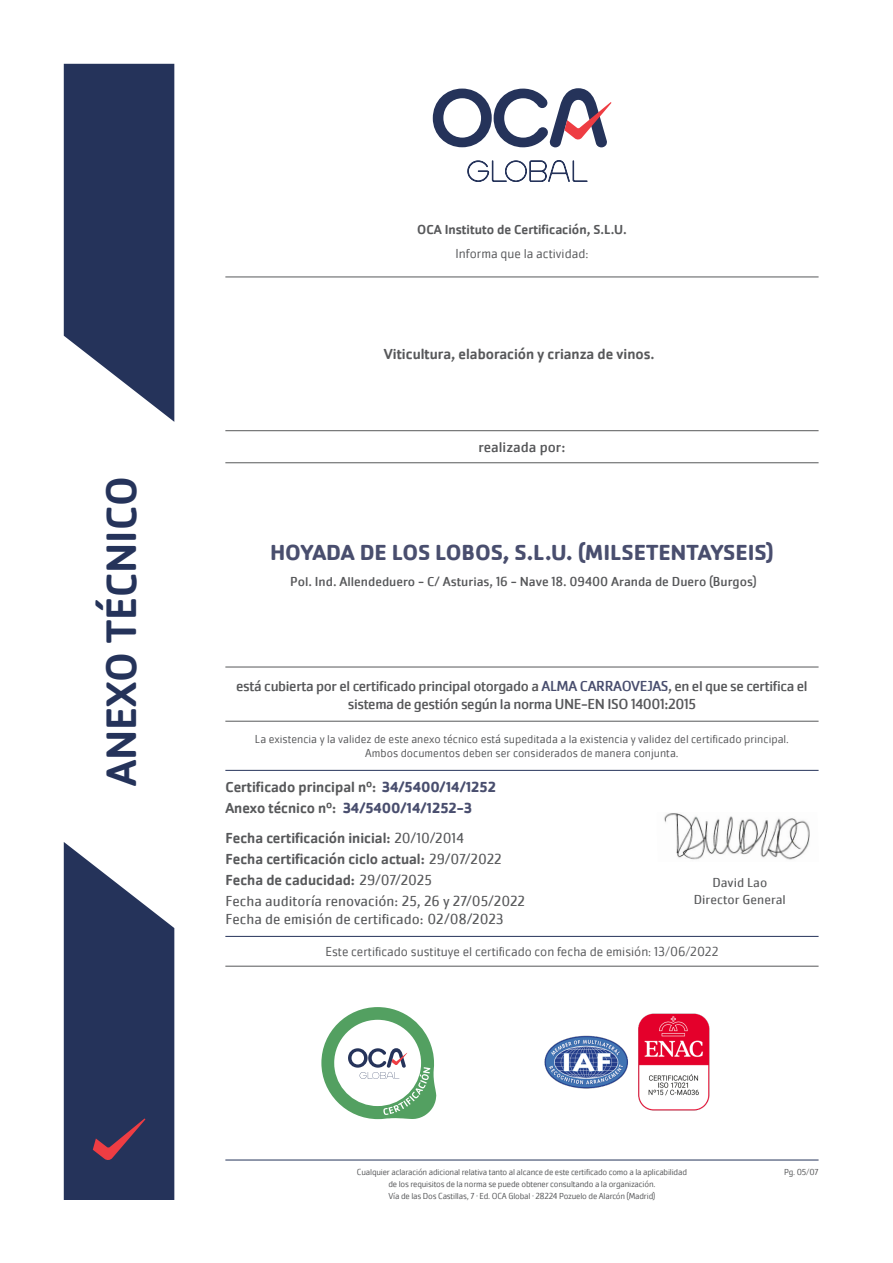
<style>
.page{position:relative;width:893px;height:1263px;background:#fff}
.page>*{position:absolute;margin:0;border:0;box-sizing:border-box;transform-origin:0 0}
.t1{font:500 43.95px "Cachet Pro";color:#25335a}
.t2{font:700 22.5px "Cachet Pro";color:#494e6e}
.t3{font:500 15px "Cachet Pro";color:#57585a}
.t4{font:15px/18px "Cachet Pro";letter-spacing:-.025em;color:#57585a;text-align:center}
.t5{font:15px "Cachet Pro";color:#57585a}
.t6{font:700 15px "Cachet Pro";color:#494e6e}
.t7{font:15px "Cachet Pro";color:#57585a}
.t8{font:300 13.5px "Cachet Pro";color:#57585a}
.t9{font:13.5px "Cachet Pro";color:#57585a}
.t10{font:500 13.5px "Cachet Pro";color:#57585a}
.t11{font:13.5px "Cachet Pro";color:#57585a}
.t12{font:300 12px "Cachet Pro";color:#57585a}
.t13{font:300 9px "Cachet Pro";letter-spacing:-.02em;color:#57585a}
.s1{color:#494e6e}
.s2{font-weight:700;color:#494e6e}
.s3{font-weight:500;color:#57585a}
.s4{font-weight:400}
</style>
<div class="page">
<svg style="left:433px;top:88px;width:179px;height:59px"></svg>
<svg style="left:467px;top:160px;width:121px;height:22px"></svg>
<svg style="left:64px;top:64px;width:110px;height:358px;background:#3f4b6d"></svg>
<svg style="left:64px;top:842px;width:110px;height:358px;background:#414b6d"></svg>
<hr style="left:225px;top:1160px;width:594px;height:1px;background:#25335a">
<hr style="left:225px;top:966px;width:594px;height:1px;background:#57585a">
<img style="left:664px;top:813px;width:146px;height:47px">
<img style="left:544px;top:1013px;width:166px;height:98px">
<svg style="left:321px;top:1007px;width:115px;height:112px"></svg>
<hr style="left:225px;top:277px;width:594px;height:1px;background:#57585a">
<hr style="left:225px;top:721px;width:594px;height:1px;background:#57585a">
<hr style="left:225px;top:667px;width:594px;height:1px;background:#57585a">
<hr style="left:225px;top:770px;width:594px;height:1px;background:#25335a">
<hr style="left:225px;top:936px;width:594px;height:1px;background:#25335a">
<hr style="left:225px;top:462px;width:594px;height:1px;background:#57585a">
<hr style="left:225px;top:430px;width:594px;height:1px;background:#57585a">
<p class="t1" style="left:96px;top:786px;width:311px;rotate:-90deg">ANEXO TÉCNICO</p>
<p class="t10" style="left:417px;top:222px;width:211px">OCA Instituto de Certificación, S.L.U.</p>
<p class="t8" style="left:456px;top:245px;width:134px">Informa que la actividad:</p>
<p class="t3" style="left:384px;top:346px;width:272px">Viticultura, elaboración y crianza de vinos.</p>
<p class="t7" style="left:479px;top:439px;width:88px">realizada por:</p>
<p class="t2" style="left:270px;top:539px;width:505px">HOYADA DE LOS LOBOS, S.L.U. (MILSETENTAYSEIS)</p>
<p class="t9" style="left:290px;top:573px;width:468px">Pol. Ind. Allendeduero - C/ Asturias, 16 - Nave 18. 09400 Aranda de Duero (Burgos)</p>
<p class="t4" style="left:236px;top:677px;width:573px">está cubierta por el certificado principal otorgado a <span class="s1">ALMA CARRAOVEJAS</span>, en el que se certifica el sistema de gestión según la norma UNE-EN ISO 14001:2015</p>
<p class="t12" style="left:255px;top:732px;width:535px">La existencia y la validez de este anexo técnico está supeditada a la existencia y validez del certificado principal.</p>
<p class="t12" style="left:365px;top:746px;width:315px">Ambos documentos deben ser considerados de manera conjunta.</p>
<p class="t3" style="left:225px;top:778px;width:272px">Certificado principal nº: <span class="s2">34/5400/14/1252</span></p>
<p class="t6" style="left:225px;top:798px;width:248px"><span class="s3">Anexo técnico nº:</span> 34/5400/14/1252-3</p>
<p class="t3" style="left:225px;top:829px;width:240px">Fecha certificación inicial: <span class="s4">20/10/2014</span></p>
<p class="t3" style="left:225px;top:850px;width:278px">Fecha certificación ciclo actual: <span class="s4">29/07/2022</span></p>
<p class="t3" style="left:225px;top:871px;width:208px">Fecha de caducidad: <span class="s4">29/07/2025</span></p>
<p class="t5" style="left:225px;top:892px;width:301px">Fecha auditoría renovación: 25, 26 y 27/05/2022</p>
<p class="t5" style="left:225px;top:910px;width:280px">Fecha de emisión de certificado: 02/08/2023</p>
<p class="t8" style="left:325px;top:944px;width:395px">Este certificado sustituye el certificado con fecha de emisión: 13/06/2022</p>
<p class="t11" style="left:712px;top:874px;width:56px">David Lao</p>
<p class="t11" style="left:694px;top:892px;width:93px">Director General</p>
<p class="t13" style="left:357px;top:1166px;width:332px">Cualquier aclaración adicional relativa tanto al alcance de este certificado como a la aplicabilidad</p>
<p class="t13" style="left:388px;top:1178px;width:269px">de los requisitos de la norma se puede obtener consultando a la organización.</p>
<p class="t13" style="left:388px;top:1190px;width:268px">Vía de las Dos Castillas, 7 · Ed. OCA Global · 28224 Pozuelo de Alarcón (Madrid)</p>
<p class="t13" style="left:784px;top:1166px;width:36px">Pg. 05/07</p>
</div>
